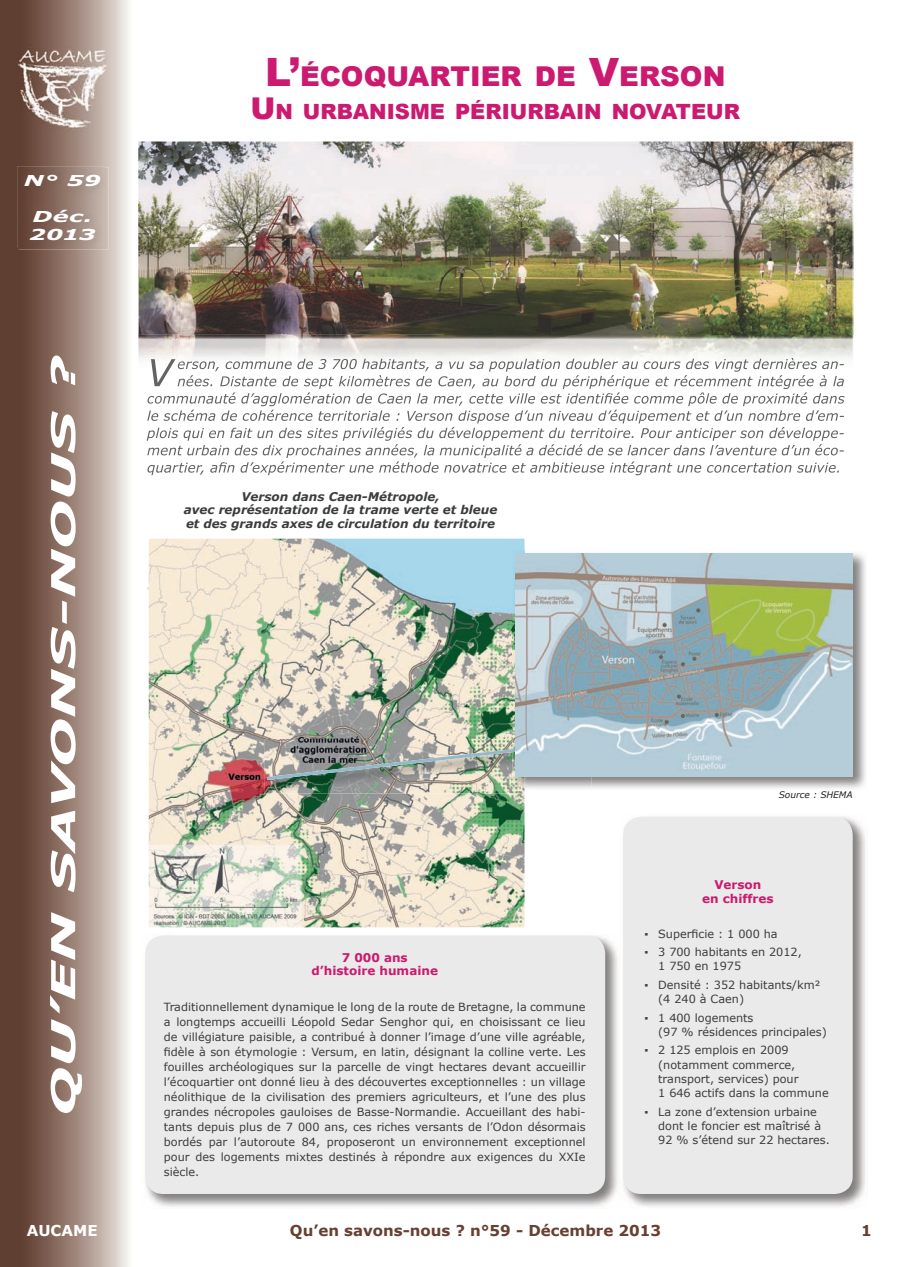
<style>
.page{position:relative;width:897px;height:1267px;background:#fff}
.page>*{position:absolute;margin:0;border:0;box-sizing:border-box;transform-origin:0 0}
.t1{font:italic 700 33px "Verdana";color:#fff;scale:1.75 1}
.t2{font:900 27.3px "Arial";color:#cb1a6f}
.t3{font:900 21px "Arial";color:#cb1a6f}
.t4{font:700 15px "Verdana";color:#674031}
.t5{font:italic 700 15px/18px "Verdana";letter-spacing:.005em;color:#fff;scale:1.6 1}
.t6{font:700 15px "Verdana";color:#fff}
.t7{font:italic 700 12px/13.5px "Verdana";color:#3b3c3c;text-align:center}
.t8{font:700 12px/13.5px "Verdana";color:#cb1a6f;text-align:center}
.t9{font:11.25px/15px "Verdana";color:#3b3c3c}
.t10{font:11.25px "Verdana";color:#e2d9d5}
.t11{font:italic 9px "Verdana";color:#231f20}
.s1{font-size:39px}
.s2{font-size:30px}
</style>
<div class="page">
<img style="left:0;top:0;width:130px;height:1266px">
<img style="left:17px;top:166px;width:87px;height:81px">
<img style="left:19px;top:168px;width:90px;height:81px">
<img style="left:19px;top:168px;width:85px;height:79px">
<img style="left:138px;top:141px;width:613px;height:136px">
<img style="left:751px;top:142px;width:102px;height:193px">
<img style="left:138px;top:277px;width:306px;height:58px">
<img style="left:444px;top:277px;width:307px;height:58px">
<img style="left:138px;top:335px;width:715px;height:32px">
<img style="left:152px;top:367px;width:19px;height:19px">
<img style="left:151px;top:359px;width:24px;height:8px">
<img style="left:178px;top:358px;width:666px;height:14px">
<img style="left:178px;top:358px;width:665px;height:9px">
<img style="left:177px;top:375px;width:667px;height:14px">
<img style="left:147px;top:392px;width:697px;height:14px">
<img style="left:147px;top:409px;width:696px;height:14px">
<img style="left:147px;top:427px;width:696px;height:14px">
<img style="left:147px;top:444px;width:696px;height:14px">
<img style="left:147px;top:461px;width:692px;height:14px">
<img style="left:623px;top:816px;width:243px;height:391px">
<div style="left:623px;top:816px;width:229px;height:377px;background:#e9eae9;border-radius:18px"></div>
<img style="left:149px;top:538px;width:375px;height:389px">
<img style="left:264px;top:739px;width:261px;height:54px">
<img style="left:267px;top:741px;width:245px;height:39px">
<img style="left:512px;top:550px;width:354px;height:240px">
<img style="left:512px;top:741px;width:3px;height:11px">
<img style="left:515px;top:553px;width:337px;height:223px">
<img style="left:145px;top:935px;width:473px;height:272px">
<div style="left:145px;top:935px;width:460px;height:258px;background:#e9eae9;border-radius:18px"></div>
<h3 class="t5" style="left:24px;top:171px;width:50px">N° 59</h3>
<h3 class="t5" style="left:29px;top:207px;width:43px">Déc.<br>2013</h3>
<h1 class="t1" style="left:40px;top:1116px;width:436px;rotate:-90deg">QU’EN SAVONS-NOUS ?</h1>
<h2 class="t2" style="left:265px;top:57px;width:462px"><span class="s1">L’</span>ÉCOQUARTIER DE <span class="s1">V</span>ERSON</h2>
<h3 class="t3" style="left:250px;top:97px;width:491px"><span class="s2">U</span>N URBANISME PÉRIURBAIN NOVATEUR</h3>
<p class="t10" style="left:147px;top:580px;width:5px">▪</p>
<p class="t7" style="left:184px;top:489px;width:315px">Verson dans Caen-Métropole,<br>avec représentation de la trame verte et bleue et des grands axes de circulation du territoire</p>
<p class="t8" style="left:311px;top:950px;width:128px">7 000 ans d’histoire humaine</p>
<p class="t9" style="left:164px;top:999px;width:423px;text-align:justify">Traditionnellement dynamique le long de la route de Bretagne, la commune a longtemps accueilli Léopold Sedar Senghor qui, en choisissant ce lieu de villégiature paisible, a contribué à donner l’image d’une ville agréable, fidèle à son étymologie : Versum, en latin, désignant la colline verte. Les fouilles archéologiques sur la parcelle de vingt hectares devant accueillir l’écoquartier ont donné lieu à des découvertes exceptionnelles : un village néolithique de la civilisation des premiers agriculteurs, et l’une des plus grandes nécropoles gauloises de Basse-Normandie. Accueillant des habi&shy;tants depuis plus de 7 000 ans, ces riches versants de l’Odon désormais bordés par l’autoroute 84, proposeront un environnement exceptionnel pour des logements mixtes destinés à répondre aux exigences du XXIe siècle.</p>
<p class="t11" style="left:778px;top:788px;width:75px">Source : SHEMA</p>
<p class="t8" style="left:702px;top:877px;width:73px">Verson<br>en chiffres</p>
<p class="t9" style="left:644px;top:925px;width:135px">▪ Superficie : 1 000 ha</p>
<p class="t9" style="left:658px;top:944px;width:145px;line-height:14.2px;text-indent:-14px">▪ 3 700 habitants en 2012,<br>1 750 en 1975</p>
<p class="t9" style="left:658px;top:977px;width:164px;line-height:14.2px;text-indent:-14px">▪ Densité : 352 habitants/km² (4 240 à Caen)</p>
<p class="t9" style="left:658px;top:1010px;width:170px;line-height:14.2px;text-indent:-14px">▪ 1 400 logements<br>(97 % résidences principales)</p>
<p class="t9" style="left:658px;top:1043px;width:172px;line-height:14.2px;text-indent:-14px">▪ 2 125 emplois en 2009 (notamment commerce, transport, services) pour<br>1 646 actifs dans la commune</p>
<p class="t9" style="left:658px;top:1104px;width:173px;line-height:14.2px;text-indent:-14px">▪ La zone d’extension urbaine dont le foncier est maîtrisé à<br>92 % s’étend sur 22 hectares.</p>
<h3 class="t6" style="left:27px;top:1219px;width:72px">AUCAME</h3>
<h3 class="t4" style="left:290px;top:1219px;width:373px">Qu’en savons-nous ? n°59 - Décembre 2013</h3>
<h3 class="t4" style="left:861px;top:1219px;width:12px">1</h3>
</div>
